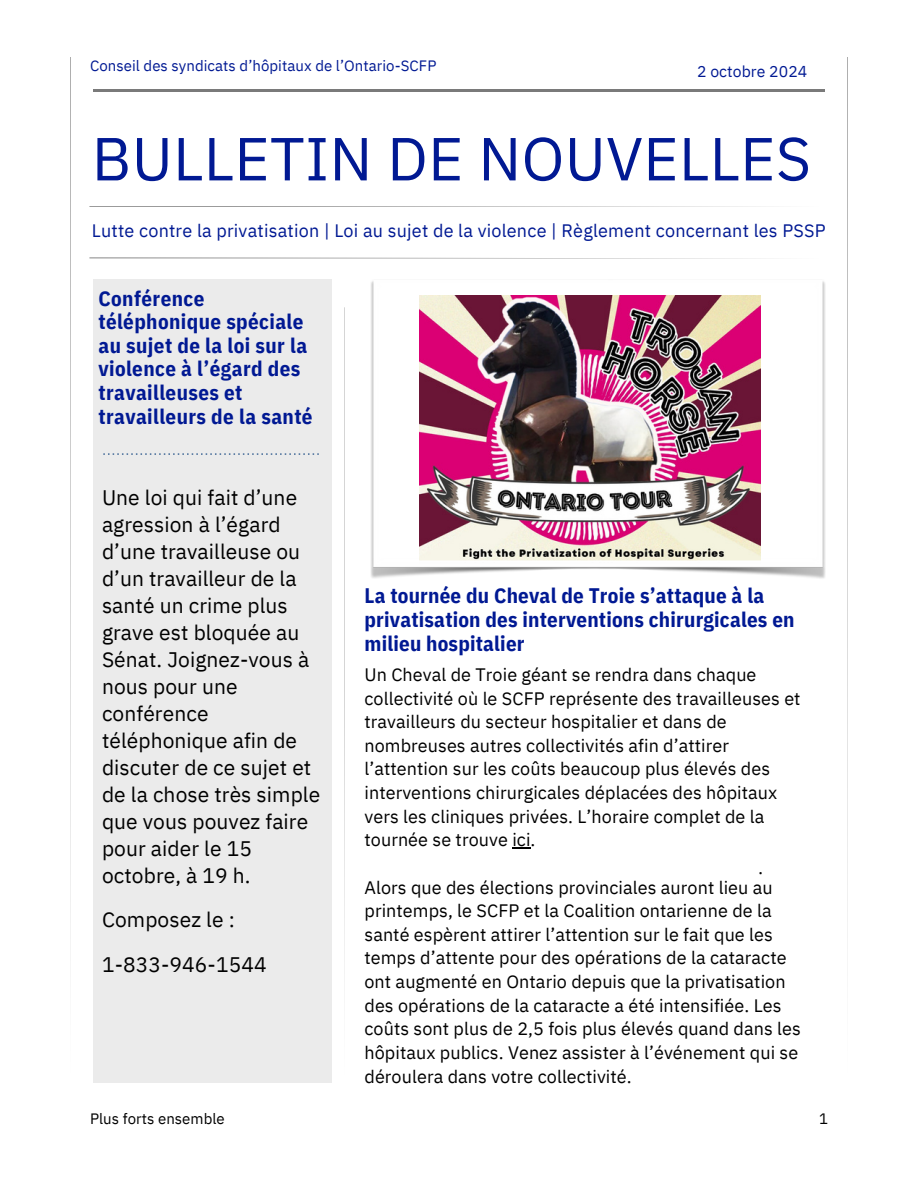
<style>
.page{position:relative;width:918px;height:1188px;background:#fff}
.page>*{position:absolute;margin:0;border:0;box-sizing:border-box;transform-origin:0 0}
.t1{font:60.75px "IBM Plex Sans";letter-spacing:.005em;color:#011993}
.t2{font:21px/27px "IBM Plex Sans";letter-spacing:.005em;color:#000}
.t3{font:700 21px/23.7px "IBM Plex Sans Cond";letter-spacing:.02em;color:#011993}
.t4{font:18px/23.7px "IBM Plex Sans";letter-spacing:.005em;color:#000}
.t5{font:18px "IBM Plex Sans";letter-spacing:.01em;color:#011993}
.t6{font:18px "IBM Plex Sans Cond";color:#000}
.t7{font:15.75px "IBM Plex Sans";letter-spacing:.005em;color:#011993}
.t8{font:15px "IBM Plex Sans";letter-spacing:.005em;color:#011993}
.t9{font:15px "IBM Plex Sans";letter-spacing:.005em;color:#000}
</style>
<div class="page">
<svg style="left:70px;top:57px;width:1px;height:893px"></svg>
<div style="left:93px;top:280px;width:239px;height:803px;background:#ebebeb"></div>
<svg style="left:103px;top:453px;width:216px;height:2px"></svg>
<svg style="left:847px;top:57px;width:1px;height:892px"></svg>
<img style="left:371px;top:281px;width:455px;height:298px">
<svg style="left:89px;top:206px;width:672px;height:52px"></svg>
<hr style="left:93px;top:89px;width:732px;height:3px;background:#7a7a7a">
<svg style="left:512px;top:847px;width:19px;height:2px"></svg>
<h3 class="t8" style="left:90px;top:56px;width:348px">Conseil des syndicats d’hôpitaux de l’Ontario-SCFP</h3>
<p class="t7" style="left:697px;top:61px;width:112px">2 octobre 2024</p>
<p class="t1" style="left:92px;top:118px;width:721px">BULLETIN DE NOUVELLES</p>
<h2 class="t5" style="left:92px;top:219px;width:735px">Lutte contre la privatisation | Loi au sujet de la violence | Règlement concernant les PSSP</h2>
<h4 class="t3" style="left:98px;top:286px;width:216px">Conférence téléphonique spéciale au sujet de la loi sur la violence à l’égard des travailleuses et travailleurs de la santé</h4>
<h2 class="t2" style="left:102px;top:483px;width:220px">Une loi qui fait d’une agression à l’égard d’une travailleuse ou d’un travailleur de la santé un crime plus grave est bloquée au<br>Sénat. Joignez-vous à nous pour une conférence téléphonique afin de discuter de ce sujet et de la chose très simple que vous pouvez faire pour aider le 15 octobre, à 19 h.</h2>
<h3 class="t2" style="left:102px;top:897px;width:166px;line-height:45px">Composez le :<br>1-833-946-1544</h3>
<h4 class="t3" style="left:364px;top:583px;width:432px">La tournée du Cheval de Troie s’attaque à la privatisation des interventions chirurgicales en milieu hospitalier</h4>
<p class="t4" style="left:364px;top:662px;width:438px">Un Cheval de Troie géant se rendra dans chaque collectivité où le SCFP représente des travailleuses et travailleurs du secteur hospitalier et dans de nombreuses autres collectivités afin d’attirer l’attention sur les coûts beaucoup plus élevés des interventions chirurgicales déplacées des hôpitaux vers les cliniques privées. L’horaire complet de la tournée se trouve ici.</p>
<p class="t4" style="left:364px;top:875px;width:438px">Alors que des élections provinciales auront lieu au printemps, le SCFP et la Coalition ontarienne de la santé espèrent attirer l’attention sur le fait que les temps d’attente pour des opérations de la cataracte ont augmenté en Ontario depuis que la privatisation des opérations de la cataracte a été intensifiée. Les coûts sont plus de 2,5 fois plus élevés quand dans les hôpitaux publics. Venez assister à l’événement qui se déroulera dans votre collectivité.</p>
<h4 class="t6" style="left:758px;top:856px;width:6px">.</h4>
<p class="t9" style="left:90px;top:1108px;width:136px">Plus forts ensemble</p>
<h1 class="t9" style="left:819px;top:1108px;width:10px">1</h1>
</div>
